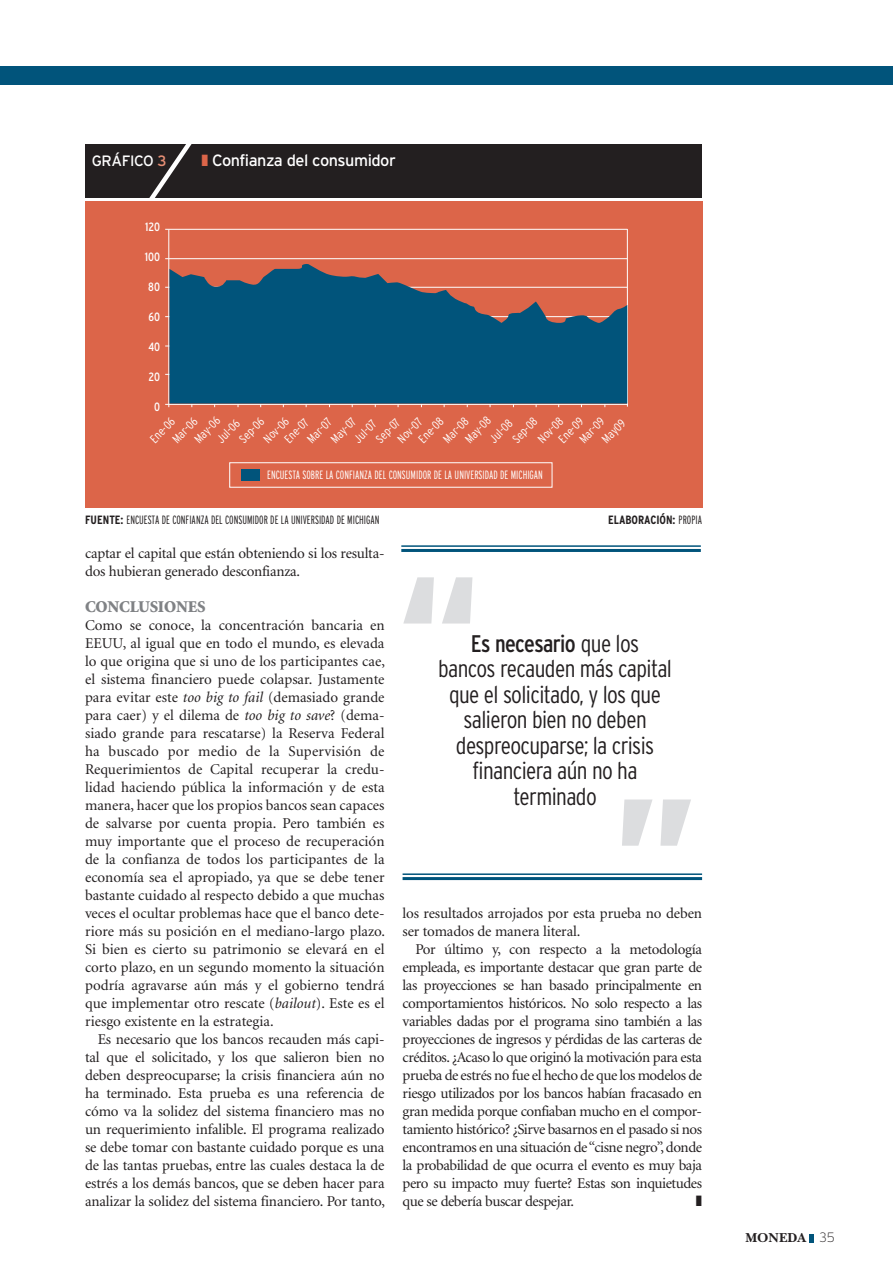
<style>
.page{position:relative;width:893px;height:1276px;background:#fff}
.page>*{position:absolute;margin:0;border:0;box-sizing:border-box;transform-origin:0 0}
.t1{font:900 condensed 166.2px "Interstate";color:#dcdddf}
.t2{font:300 condensed 24px "Interstate";letter-spacing:-.025em;color:#231f20}
.t3{font:condensed 24px "Interstate";letter-spacing:-.025em;color:#231f20}
.TXTOK{font:900 16.5px "Minion";letter-spacing:-.01em;color:#808285}
.t4{font:16.35px "Interstate";letter-spacing:-.03em;color:#fff}
.TXTOK-2{font:15px/18px "Minion";letter-spacing:-.015em;color:#231f20;text-align:justify}
.t5{font:15px "Interstate";letter-spacing:-.03em;color:#fff}
.t6{font:13.5px "New Baskerville Bold SC";color:#231f20}
.t7{font:300 condensed 12px "Interstate";color:#fff}
.t8{font:300 extra-condensed 12px "Interstate";color:#231f20}
.t9{font:300 extra-condensed 12px "Interstate";color:#fff}
.t10{font:700 condensed 12px "Interstate";color:#231f20}
.t11{font:condensed 12px "Interstate";color:#fff}
.s1{color:#e68e74}
.s2{color:#dc6549}
.s3{font-weight:700;font-stretch:condensed}
.s4{font-weight:300;font-stretch:extra-condensed}
.s5{font-style:italic}
.s6{font-weight:300}
.s7{font-family:"Interstate";font-weight:200}
</style>
<div class="page">
<div style="left:0;top:67px;width:893px;height:18px;background:#01547b"></div>
<svg style="left:809px;top:1234px;width:4px;height:8px"></svg>
<div style="left:86px;top:145px;width:616px;height:53px;background:#231f20"></div>
<svg style="left:143px;top:144px;width:56px;height:54px"></svg>
<div style="left:85px;top:201px;width:617px;height:306px;background:#dc6549"></div>
<hr style="left:627px;top:229px;width:1px;height:176px;background:#fff">
<hr style="left:165px;top:229px;width:462px;height:1px;background:#fff">
<hr style="left:165px;top:258px;width:462px;height:1px;background:#fff">
<hr style="left:165px;top:287px;width:462px;height:1px;background:#fff">
<hr style="left:165px;top:316px;width:462px;height:1px;background:#fff">
<hr style="left:165px;top:346px;width:462px;height:1px;background:#fff">
<hr style="left:165px;top:374px;width:462px;height:1px;background:#fff">
<hr style="left:165px;top:404px;width:462px;height:1px;background:#fff">
<hr style="left:168px;top:230px;width:1px;height:177px;background:#fff">
<svg style="left:169px;top:264px;width:458px;height:139px;fill:#01547b"></svg>
<div style="left:229px;top:462px;width:323px;height:25px;border:1px solid #fff"></div>
<div style="left:241px;top:469px;width:18px;height:12px;background:#01547b"></div>
<hr style="left:403px;top:877px;width:299px;height:3px;background:#01547b">
<hr style="left:403px;top:873px;width:299px;height:2px;background:#01547b">
<hr style="left:401px;top:549px;width:300px;height:3px;background:#01547b">
<hr style="left:401px;top:545px;width:300px;height:2px;background:#01547b">
<p class="t5" style="left:92px;top:152px;width:76px">gráfico <span class="s1">3</span></p>
<p class="t4" style="left:202px;top:151px;width:196px"><span class="s2">❚</span> Confianza del consumidor</p>
<p class="t11" style="left:145px;top:220px;width:16px">120</p>
<p class="t11" style="left:145px;top:250px;width:17px">100</p>
<p class="t11" style="left:148px;top:280px;width:13px">80</p>
<p class="t11" style="left:148px;top:310px;width:13px">60</p>
<p class="t11" style="left:148px;top:340px;width:13px">40</p>
<p class="t11" style="left:149px;top:370px;width:13px">20</p>
<p class="t11" style="left:154px;top:400px;width:7px">0</p>
<p class="t7" style="left:192px;top:436px;width:33px;rotate:-45deg">May-06</p>
<p class="t7" style="left:462px;top:436px;width:33px;rotate:-45deg">May-08</p>
<p class="t7" style="left:236px;top:436px;width:31px;rotate:-45deg">Sep-06</p>
<p class="t7" style="left:261px;top:436px;width:32px;rotate:-45deg">Nov-06</p>
<p class="t7" style="left:487px;top:436px;width:29px;rotate:-45deg">Jul-08</p>
<p class="t7" style="left:510px;top:436px;width:31px;rotate:-45deg">Sep-08</p>
<p class="t7" style="left:535px;top:436px;width:32px;rotate:-45deg">Nov-08</p>
<p class="t7" style="left:170px;top:436px;width:32px;rotate:-45deg">Mar-06</p>
<p class="t7" style="left:416px;top:436px;width:31px;rotate:-45deg">Ene-08</p>
<p class="t7" style="left:440px;top:436px;width:32px;rotate:-45deg">Mar-08</p>
<p class="t7" style="left:328px;top:436px;width:32px;rotate:-45deg">May-07</p>
<p class="t7" style="left:577px;top:436px;width:32px;rotate:-45deg">Mar-09</p>
<p class="t7" style="left:147px;top:436px;width:31px;rotate:-45deg">Ene-06</p>
<p class="t7" style="left:556px;top:436px;width:31px;rotate:-45deg">Ene-09</p>
<p class="t7" style="left:395px;top:436px;width:31px;rotate:-45deg">Nov-07</p>
<p class="t7" style="left:304px;top:436px;width:31px;rotate:-45deg">Mar-07</p>
<p class="t7" style="left:373px;top:436px;width:30px;rotate:-45deg">Sep-07</p>
<p class="t7" style="left:282px;top:436px;width:30px;rotate:-45deg">Ene-07</p>
<p class="t7" style="left:599px;top:436px;width:29px;rotate:-45deg">May09</p>
<p class="t7" style="left:214px;top:436px;width:29px;rotate:-45deg">Jul-06</p>
<p class="t7" style="left:351px;top:436px;width:28px;rotate:-45deg">Jul-07</p>
<p class="t9" style="left:267px;top:468px;width:277px">ENCUESTA SOBRE LA CONFIANZA DEL CONSUMIDOR DE LA UNIVERSIDAD DE MICHIGAN</p>
<p class="t8" style="left:85px;top:513px;width:296px"><span class="s3">fuente:</span> ENCUESTA DE CONFIANZA DEL CONSUMIDOR DE LA UNIVERSIDAD DE MICHIGAN</p>
<p class="t10" style="left:608px;top:513px;width:95px">elaboraciÓN: <span class="s4">PROPIA</span></p>
<p class="TXTOK-2" style="left:85px;top:545px;width:301px">captar el capital que están obteniendo si los resulta&shy;dos hubieran generado desconfianza.</p>
<p class="TXTOK" style="left:85px;top:598px;width:122px">CONCLUSIONES</p>
<p class="TXTOK-2" style="left:85px;top:617px;width:301px">Como se conoce, la concentración bancaria en EEUU, al igual que en todo el mundo, es elevada lo que origina que si uno de los participantes cae, el sistema financiero puede colapsar. Justamente para evitar este <span class="s5">too big to fail</span> (demasiado grande para caer) y el dilema de <span class="s5">too big to save</span>? (dema&shy;siado grande para rescatarse) la Reserva Federal ha buscado por medio de la Supervisión de Requerimientos de Capital recuperar la credu&shy;lidad haciendo pública la información y de esta manera, hacer que los propios bancos sean capaces de salvarse por cuenta propia. Pero también es muy importante que el proceso de recuperación de la confianza de todos los participantes de la economía sea el apropiado, ya que se debe tener bastante cuidado al respecto debido a que muchas veces el ocultar problemas hace que el banco dete&shy;riore más su posición en el mediano-largo plazo.<br>Si bien es cierto su patrimonio se elevará en el corto plazo, en un segundo momento la situación podría agravarse aún más y el gobierno tendrá que implementar otro rescate (<span class="s5">bailout</span>). Este es el riesgo existente en la estrategia.</p>
<p class="TXTOK-2" style="left:85px;top:1031px;width:301px;text-indent:13px">Es necesario que los bancos recauden más capi&shy;tal que el solicitado, y los que salieron bien no deben despreocuparse; la crisis financiera aún no ha terminado. Esta prueba es una referencia de cómo va la solidez del sistema financiero mas no un requerimiento infalible. El programa realizado se debe tomar con bastante cuidado porque es una de las tantas pruebas, entre las cuales destaca la de estrés a los demás bancos, que se deben hacer para analizar la solidez del sistema financiero. Por tanto,</p>
<p class="t1" style="left:398px;top:543px;width:85px">“</p>
<p class="t3" style="left:471px;top:630px;width:170px">Es necesario <span class="s6">que los</span></p>
<p class="t2" style="left:438px;top:655px;width:235px">bancos recauden más capital</p>
<p class="t2" style="left:449px;top:680px;width:213px">que el solicitado, y los que</p>
<p class="t2" style="left:463px;top:706px;width:185px">salieron bien no deben</p>
<p class="t2" style="left:456px;top:731px;width:200px">despreocuparse; la crisis</p>
<p class="t2" style="left:472px;top:757px;width:167px">financiera aún no ha</p>
<p class="t2" style="left:513px;top:782px;width:85px">terminado</p>
<p class="t1" style="left:697px;top:880px;width:85px;rotate:-180deg">“</p>
<p class="TXTOK-2" style="left:403px;top:905px;width:301px">los resultados arrojados por esta prueba no deben ser tomados de manera literal.</p>
<p class="TXTOK-2" style="left:403px;top:941px;width:301px;text-indent:13px">Por último y, con respecto a la metodología empleada, es importante destacar que gran parte de las proyecciones se han basado principalmente en comportamientos históricos. No solo respecto a las variables dadas por el programa sino también a las proyecciones de ingresos y pérdidas de las carteras de créditos. ¿Acaso lo que originó la motivación para esta prueba de estrés no fue el hecho de que los modelos de riesgo utilizados por los bancos habían fracasado en gran medida porque confiaban mucho en el compor&shy;tamiento histórico? ¿Sirve basarnos en el pasado si nos encontramos en una situación de “cisne negro”, donde la probabilidad de que ocurra el evento es muy baja pero su impacto muy fuerte? Estas son inquietudes que se debería buscar despejar.</p>
<p class="t6" style="left:745px;top:1230px;width:83px">MONEDA <span class="s7">35</span></p>
</div>
